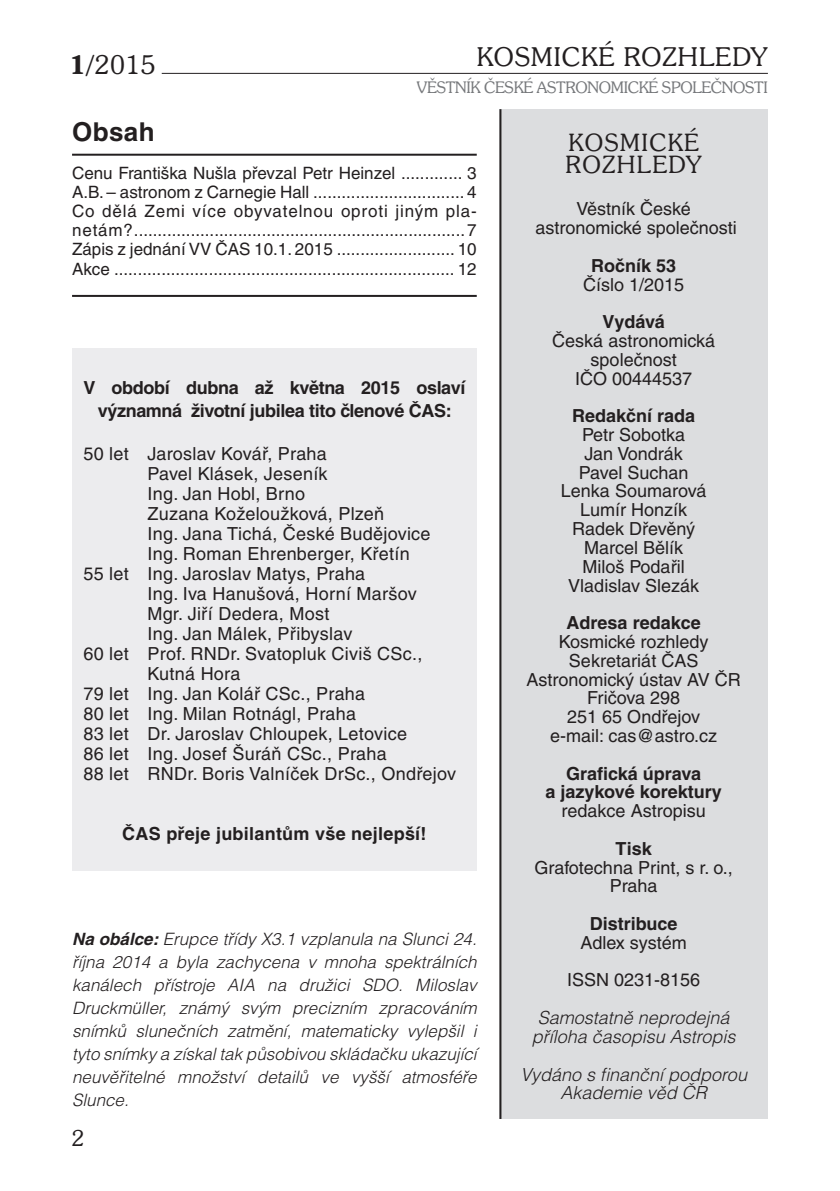
<style>
.page{position:relative;width:840px;height:1191px;background:#fff}
.page>*{position:absolute;margin:0;border:0;box-sizing:border-box;transform-origin:0 0}
.t1{font:300 26px "Souvenir IT Cby BTCE";letter-spacing:.04em;color:#231f20}
.t2{font:700 26px "Helvetica CE";letter-spacing:.015em;color:#231f20}
.t3{font:300 24px/22px "Souvenir IT Cby BTCE";letter-spacing:.06em;color:#231f20}
.t4{font:300 22px "Souvenir IT Cby BTCE";color:#231f20}
.t5{font:18px/18.8px "Helvetica CE";color:#231f20;text-align:center}
.t6{font:700 18px/18.8px "Helvetica CE";color:#231f20;text-align:center}
.t7{font:italic 300 18px/18.8px "Helvetica CE";color:#231f20;text-align:center}
.t8{font:700 18px/23px "Helvetica CE";letter-spacing:-.02em;color:#231f20;text-align:center}
.t9{font:17px/19.2px "Helvetica CE";color:#231f20;text-align:justify}
.t10{font:italic 300 17px/23px "Helvetica CE";color:#231f20;text-align:justify}
.t11{font:300 16px "Souvenir IT Cby BTCE";letter-spacing:-.02em;color:#76787b}
.s1{font-weight:600}
.s2{font-weight:700}
</style>
<div class="page">
<hr style="left:162px;top:73px;width:605px;height:1px;background:#231f20">
<div style="left:499px;top:109px;width:268px;height:1010px;background:#dcdddf"></div>
<hr style="left:499px;top:109px;width:2px;height:1010px;background:#231f20">
<hr style="left:72px;top:154px;width:404px;height:2px;background:#231f20">
<div style="left:72px;top:348px;width:404px;height:523px;background:#ececee"></div>
<hr style="left:72px;top:295px;width:404px;height:2px;background:#231f20">
<h1 class="t1" style="left:69px;top:48px;width:87px"><span class="s1">1/</span>2015</h1>
<h1 class="t1" style="left:476px;top:39px;width:292px">KOSMICKÉ ROZHLEDY</h1>
<p class="t11" style="left:416px;top:77px;width:352px">VĚSTNÍK ČESKÉ ASTRONOMICKÉ SPOLEČNOSTI</p>
<h1 class="t2" style="left:72px;top:116px;width:84px">Obsah</h1>
<p class="t9" style="left:72px;top:163px;width:406px">Cenu Františka Nušla převzal Petr Heinzel ............. 3<br>A.B. – astronom z Carnegie Hall ................................ 4<br>Co dělá Zemi více obyvatelnou oproti jiným pla&shy;netám?...................................................................... 7<br>Zápis z jednání VV ČAS 10.1. 2015 ......................... 10<br>Akce ........................................................................ 12</p>
<p class="t8" style="left:83px;top:375px;width:383px">V období dubna až května 2015 oslaví významná životní jubilea tito členové ČAS:</p>
<p class="t5" style="left:83px;top:444px;width:245px">50 let Jaroslav Kovář, Praha</p>
<p class="t5" style="left:147px;top:464px;width:181px">Pavel Klásek, Jeseník</p>
<p class="t5" style="left:147px;top:484px;width:159px">Ing. Jan Hobl, Brno</p>
<p class="t5" style="left:147px;top:504px;width:238px">Zuzana Koželoužková, Plzeň</p>
<p class="t5" style="left:147px;top:524px;width:284px">Ing. Jana Tichá, České Budějovice</p>
<p class="t5" style="left:147px;top:544px;width:263px">Ing. Roman Ehrenberger, Křetín</p>
<p class="t5" style="left:83px;top:564px;width:283px">55 let Ing. Jaroslav Matys, Praha</p>
<p class="t5" style="left:147px;top:584px;width:270px">Ing. Iva Hanušová, Horní Maršov</p>
<p class="t5" style="left:147px;top:604px;width:183px">Mgr. Jiří Dedera, Most</p>
<p class="t5" style="left:147px;top:624px;width:206px">Ing. Jan Málek, Přibyslav</p>
<p class="t5" style="left:83px;top:644px;width:340px">60 let Prof. RNDr. Svatopluk Civiš CSc.,</p>
<p class="t5" style="left:147px;top:664px;width:94px">Kutná Hora</p>
<p class="t5" style="left:83px;top:684px;width:283px">79 let Ing. Jan Kolář CSc., Praha</p>
<p class="t5" style="left:83px;top:704px;width:274px">80 let Ing. Milan Rotnágl, Praha</p>
<p class="t5" style="left:83px;top:724px;width:325px">83 let Dr. Jaroslav Chloupek, Letovice</p>
<p class="t5" style="left:83px;top:744px;width:304px">86 let Ing. Josef Šuráň CSc., Praha</p>
<p class="t5" style="left:83px;top:764px;width:374px">88 let RNDr. Boris Valníček DrSc., Ondřejov</p>
<p class="t6" style="left:122px;top:823px;width:306px">ČAS přeje jubilantům vše nejlepší!</p>
<p class="t10" style="left:72px;top:927px;width:406px"><span class="s2">Na obálce:</span> Erupce třídy X3.1 vzplanula na Slunci 24. října 2014 a byla zachycena v mnoha spektrálních kanálech přístroje AIA na družici SDO. Miloslav Druckmüller, známý svým precizním zpracováním snímků slunečních zatmění, matematicky vylepšil i tyto snímky a získal tak působivou skládačku ukazující neuvěřitelné množství detailů ve vyšší atmosféře Slunce.</p>
<p class="t4" style="left:72px;top:1124px;width:14px">2</p>
<h2 class="t3" style="left:565px;top:131px;width:138px">KOSMICKÉ<br>ROZHLEDY</h2>
<p class="t5" style="left:535px;top:200px;width:203px">Věstník České astronomické společnosti</p>
<p class="t6" style="left:590px;top:256px;width:87px">Ročník 53</p>
<p class="t5" style="left:582px;top:275px;width:103px">Číslo 1/2015</p>
<p class="t6" style="left:602px;top:312px;width:64px">Vydává</p>
<p class="t5" style="left:552px;top:331px;width:164px">Česká astronomická společnost<br>IČO 00444537</p>
<p class="t6" style="left:571px;top:406px;width:125px">Redakční rada</p>
<p class="t5" style="left:560px;top:425px;width:147px">Petr Sobotka<br>Jan Vondrák<br>Pavel Suchan<br>Lenka Soumarová<br>Lumír Honzík<br>Radek Dřevěný<br>Marcel Bělík<br>Miloš Podařil<br>Vladislav Slezák</p>
<p class="t6" style="left:566px;top:613px;width:136px">Adresa redakce</p>
<p class="t5" style="left:526px;top:632px;width:216px">Kosmické rozhledy<br>Sekretariát ČAS<br>Astronomický ústav AV ČR<br>Fričova 298<br>251 65 Ondřejov<br>e-mail: cas@astro.cz</p>
<p class="t6" style="left:545px;top:763px;width:178px">Grafická úprava<br>a jazykové korektury</p>
<p class="t5" style="left:561px;top:801px;width:146px">redakce Astropisu</p>
<p class="t6" style="left:615px;top:838px;width:38px">Tisk</p>
<p class="t5" style="left:534px;top:858px;width:199px">Grafotechna Print, s r. o.,<br>Praha</p>
<p class="t6" style="left:589px;top:914px;width:89px">Distribuce</p>
<p class="t5" style="left:566px;top:923px;width:135px;line-height:37.6px">Adlex systém<br>ISSN 0231-8156</p>
<p class="t7" style="left:531px;top:1008px;width:205px">Samostatně neprodejná příloha časopisu Astropis</p>
<p class="t7" style="left:520px;top:1064px;width:228px">Vydáno s finanční podporou<br>Akademie věd ČR</p>
</div>
